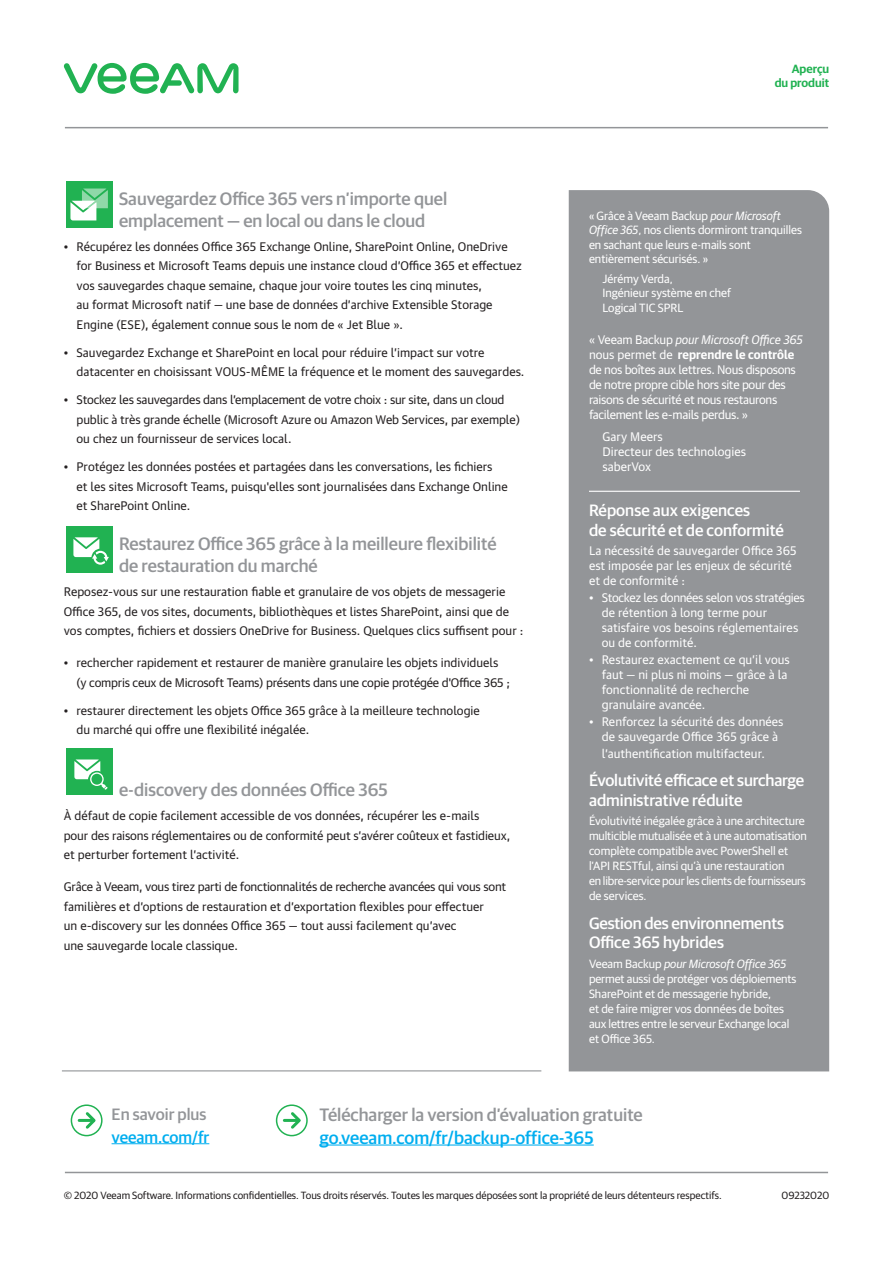
<style>
.page{position:relative;width:893px;height:1263px;background:#fff}
.page>*{position:absolute;margin:0;border:0;box-sizing:border-box;transform-origin:0 0}
.Subtitle_3_level{font:500 18px/22.5px "Guardian Sans Cy";color:#939598}
.White_basic_body_tex{font:500 16.5px/19.8px "Guardian Sans Cy";letter-spacing:-.005em;color:#fff}
.Subtitle_3_level-2{font:500 16.5px/22.5px "Guardian Sans Cy";color:#939598}
.Basic_body_text{font:12px/19.5px "Guardian Text Sans Cy";color:#231f20}
.White_basic_body_tex-2{font:12px/15px "Guardian Sans Cy";color:#fff}
.White_basic_body_tex-3{font:12px/15px "Guardian Text Sans Cy";color:#fff}
.White_basic_body_tex-4{font:12px/15px "Guardian Text Sans Cy";letter-spacing:-.03em;color:#fff}
.t1{font:600 12px/14.4px "Guardian Sans Cy";color:#21b252;text-align:right}
.t2{font:10.5px "Guardian Sans Cy";color:#231f20}
.s1{font-style:italic}
.s2{font-family:"Guardian Text Sans Cy Regular Itali"}
.s3{font-weight:700}
.s4{color:#00aeef}
</style>
<div class="page">
<hr style="left:65px;top:127px;width:763px;height:1px;background:#939598">
<hr style="left:65px;top:1172px;width:763px;height:1px;background:#939598">
<svg style="left:63px;top:63px;width:176px;height:31px"></svg>
<hr style="left:112px;top:1143px;width:97px;height:1px;background:#00aeef">
<hr style="left:319px;top:1144px;width:275px;height:1px;background:#00aeef">
<hr style="left:62px;top:1070px;width:479px;height:1px;background:#939598">
<div style="left:276px;top:1104px;width:32px;height:32px;border:2px solid #21b252;border-radius:50%"></div>
<svg style="left:288px;top:1109px;width:15px;height:22px"></svg>
<hr style="left:284px;top:1119px;width:15px;height:3px;background:#21b252">
<div style="left:71px;top:1104px;width:32px;height:32px;border:2px solid #21b252;border-radius:50%"></div>
<svg style="left:83px;top:1109px;width:15px;height:22px"></svg>
<hr style="left:79px;top:1119px;width:15px;height:3px;background:#21b252">
<div style="left:569px;top:190px;width:260px;height:881px;background:#939598"></div>
<hr style="left:589px;top:491px;width:211px;height:1px;background:#fff">
<div style="left:66px;top:181px;width:47px;height:47px;background:#21b252"></div>
<svg style="left:70px;top:188px;width:38px;height:32px"></svg>
<div style="left:66px;top:526px;width:47px;height:47px;background:#21b252"></div>
<svg style="left:73px;top:537px;width:36px;height:28px"></svg>
<div style="left:66px;top:748px;width:47px;height:47px;background:#21b252"></div>
<svg style="left:74px;top:759px;width:34px;height:31px"></svg>
<p class="Subtitle_3_level" style="left:119px;top:186px;width:330px">Sauvegardez Office 365 vers n’importe quel emplacement — en local ou dans le cloud</p>
<p class="Basic_body_text" style="left:77px;top:235px;width:447px;text-indent:-13px">• Récupérez les données Office 365 Exchange Online, SharePoint Online, OneDrive for Business et Microsoft Teams depuis une instance cloud d’Office 365 et effectuez vos sauvegardes chaque semaine, chaque jour voire toutes les cinq minutes,<br>au format Microsoft natif — une base de données d’archive Extensible Storage Engine (ESE), également connue sous le nom de « Jet Blue ».</p>
<p class="Basic_body_text" style="left:77px;top:341px;width:449px;text-indent:-13px">• Sauvegardez Exchange et SharePoint en local pour réduire l’impact sur votre datacenter en choisissant VOUS-MÊME la fréquence et le moment des sauvegardes.</p>
<p class="Basic_body_text" style="left:77px;top:389px;width:445px;text-indent:-13px">• Stockez les sauvegardes dans l’emplacement de votre choix : sur site, dans un cloud public à très grande échelle (Microsoft Azure ou Amazon Web Services, par exemple) ou chez un fournisseur de services local.</p>
<p class="Basic_body_text" style="left:77px;top:456px;width:433px;text-indent:-13px">• Protégez les données postées et partagées dans les conversations, les fichiers<br>et les sites Microsoft Teams, puisqu'elles sont journalisées dans Exchange Online et SharePoint Online.</p>
<p class="Subtitle_3_level" style="left:119px;top:531px;width:379px">Restaurez Office 365 grâce à la meilleure flexibilité de restauration du marché</p>
<p class="Basic_body_text" style="left:64px;top:581px;width:461px">Reposez-vous sur une restauration fiable et granulaire de vos objets de messagerie<br>Office 365, de vos sites, documents, bibliothèques et listes SharePoint, ainsi que de vos comptes, fichiers et dossiers OneDrive for Business. Quelques clics suffisent pour :</p>
<p class="Basic_body_text" style="left:77px;top:652px;width:435px;text-indent:-13px">• rechercher rapidement et restaurer de manière granulaire les objets individuels (y compris ceux de Microsoft Teams) présents dans une copie protégée d'Office 365 ;</p>
<p class="Basic_body_text" style="left:77px;top:700px;width:405px;text-indent:-13px">• restaurer directement les objets Office 365 grâce à la meilleure technologie du marché qui offre une flexibilité inégalée.</p>
<p class="Subtitle_3_level" style="left:119px;top:777px;width:270px">e-discovery des données Office 365</p>
<p class="Basic_body_text" style="left:64px;top:805px;width:448px">À défaut de copie facilement accessible de vos données, récupérer les e-mails<br>pour des raisons réglementaires ou de conformité peut s’avérer coûteux et fastidieux, et perturber fortement l’activité.</p>
<p class="Basic_body_text" style="left:64px;top:876px;width:444px">Grâce à Veeam, vous tirez parti de fonctionnalités de recherche avancées qui vous sont familières et d’options de restauration et d’exportation flexibles pour effectuer<br>un e-discovery sur les données Office 365 — tout aussi facilement qu’avec<br>une sauvegarde locale classique.</p>
<p class="t1" style="left:775px;top:60px;width:56px">Aperçu<br>du produit</p>
<p class="White_basic_body_tex-2" style="left:589px;top:208px;width:215px;line-height:14.4px">« Grâce à Veeam Backup <span class="s1">pour Microsoft Office 365</span>, nos clients dormiront tranquilles en sachant que leurs e-mails sont entièrement sécurisés. »</p>
<p class="White_basic_body_tex-2" style="left:602px;top:270px;width:130px">Jérémy Verda,<br>Ingénieur système en chef<br>Logical TIC SPRL</p>
<p class="White_basic_body_tex-4" style="left:589px;top:331px;width:216px">« Veeam Backup <span class="s2">pour Microsoft Office 365 </span>nous permet de <span class="s3">reprendre le contrôle </span>de nos boîtes aux lettres. Nous disposons de notre propre cible hors site pour des raisons de sécurité et nous restaurons facilement les e-mails perdus. »</p>
<p class="White_basic_body_tex-3" style="left:602px;top:428px;width:145px">Gary Meers<br>Directeur des technologies saberVox</p>
<p class="White_basic_body_tex" style="left:589px;top:499px;width:197px">Réponse aux exigences<br>de sécurité et de conformité</p>
<p class="White_basic_body_tex-3" style="left:589px;top:542px;width:209px">La nécessité de sauvegarder Office 365 est imposée par les enjeux de sécurité et de conformité :</p>
<p class="White_basic_body_tex-3" style="left:602px;top:589px;width:205px;text-indent:-13px">• Stockez les données selon vos stratégies de rétention à long terme pour satisfaire vos besoins réglementaires ou de conformité.</p>
<p class="White_basic_body_tex-3" style="left:602px;top:651px;width:190px;text-indent:-13px">• Restaurez exactement ce qu’il vous faut — ni plus ni moins — grâce à la fonctionnalité de recherche granulaire avancée.</p>
<p class="White_basic_body_tex-3" style="left:602px;top:713px;width:183px;text-indent:-13px">• Renforcez la sécurité des données de sauvegarde Office 365 grâce à</p>
<p class="White_basic_body_tex-3" style="left:602px;top:745px;width:165px">l’authentification multifacteur.</p>
<p class="White_basic_body_tex" style="left:589px;top:769px;width:217px">Évolutivité efficace et surcharge administrative réduite</p>
<p class="White_basic_body_tex-2" style="left:589px;top:813px;width:220px">Évolutivité inégalée grâce à une architecture multicible mutualisée et à une automatisation complète compatible avec PowerShell et l’API RESTful, ainsi qu’à une restauration<br>en libre-service pour les clients de fournisseurs de services.</p>
<p class="White_basic_body_tex" style="left:589px;top:911px;width:197px">Gestion des environnements<br>Office 365 hybrides</p>
<p class="White_basic_body_tex-2" style="left:589px;top:955px;width:209px">Veeam Backup <span class="s1">pour Microsoft Office 365 </span>permet aussi de protéger vos déploiements SharePoint et de messagerie hybride,<br>et de faire migrer vos données de boîtes aux lettres entre le serveur Exchange local et Office 365.</p>
<p class="Subtitle_3_level-2" style="left:112px;top:1102px;width:99px">En savoir plus <span class="s4">veeam.com/fr</span></p>
<p class="Subtitle_3_level" style="left:319px;top:1102px;width:325px">Télécharger la version d’évaluation gratuite <span class="s4">go.veeam.com/fr/backup-office-365</span></p>
<p class="t2" style="left:64px;top:1188px;width:659px">© 2020 Veeam Software. Informations confidentielles. Tous droits réservés. Toutes les marques déposées sont la propriété de leurs détenteurs respectifs.</p>
<p class="t2" style="left:781px;top:1188px;width:49px">09232020</p>
</div>
